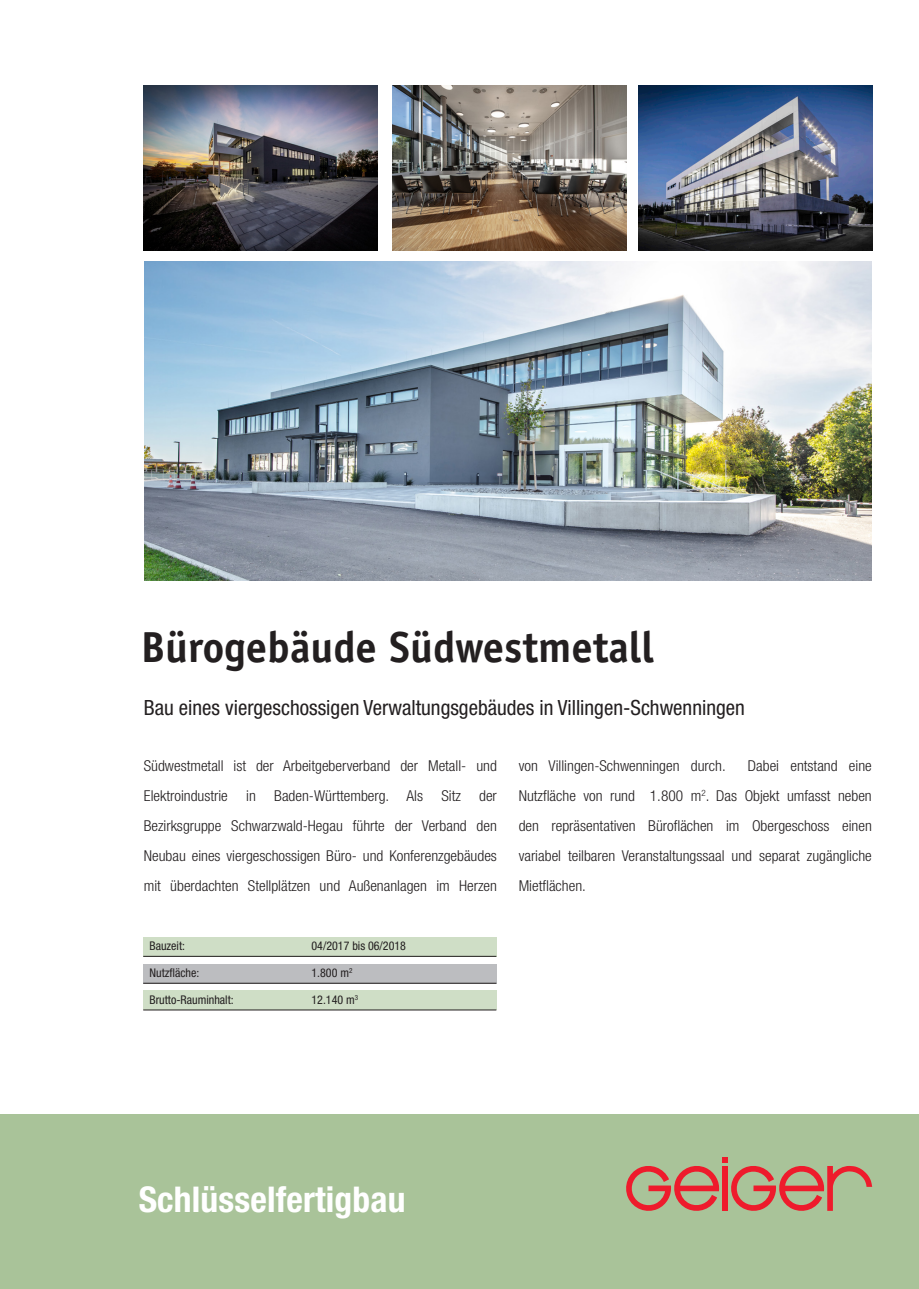
<style>
.page{position:relative;width:919px;height:1289px;background:#fff}
.page>*{position:absolute;margin:0;border:0;box-sizing:border-box;transform-origin:0 0}
.t1{font:700 43.5px "Officina Sans";color:#231f20}
.t2{font:700 condensed 35.55px "Helvetica Neue";letter-spacing:.005em;color:#fff}
.t3{font:condensed 21px "Helvetica Neue";color:#231f20}
.t4{font:300 condensed 15px/30px "Helvetica Neue";color:#231f20;text-align:justify}
.t5{font:condensed 12px "Helvetica Neue";color:#231f20}
</style>
<div class="page">
<img style="left:144px;top:85px;width:234px;height:166px">
<div style="left:0;top:1114px;width:918px;height:174px;background:#a9c399"></div>
<svg style="left:626px;top:1157px;width:246px;height:54px"></svg>
<img style="left:393px;top:85px;width:233px;height:165px">
<img style="left:638px;top:85px;width:234px;height:166px">
<div style="left:143px;top:990px;width:353px;height:20px;background:#cfdec6"></div>
<div style="left:143px;top:963px;width:353px;height:20px;background:#bcbdc0"></div>
<hr style="left:143px;top:982px;width:353px;height:1px;background:#231f20">
<div style="left:143px;top:936px;width:353px;height:20px;background:#cfdec6"></div>
<hr style="left:143px;top:955px;width:353px;height:1px;background:#231f20">
<hr style="left:143px;top:1009px;width:353px;height:1px;background:#231f20">
<img style="left:144px;top:261px;width:727px;height:319px">
<p class="t1" style="left:141px;top:619px;width:515px">Bürogebäude Südwestmetall</p>
<p class="t3" style="left:144px;top:695px;width:602px">Bau eines viergeschossigen Verwaltungsgebäudes in Villingen-Schwenningen</p>
<p class="t4" style="left:144px;top:750px;width:354px">Südwestmetall ist der Arbeitgeberverband der Metall- und Elektroindustrie in Baden-Württemberg. Als Sitz der Bezirksgruppe Schwarzwald-Hegau führte der Verband den Neubau eines viergeschossigen Büro- und Konferenzgebäudes mit überdachten Stellplätzen und Außenanlagen im Herzen</p>
<p class="t4" style="left:518px;top:750px;width:208px">von Villingen-Schwenningen durch.</p>
<p class="t4" style="left:518px;top:750px;width:354px;text-indent:229px">Dabei entstand eine Nutzfläche von rund 1.800 m<sup>2</sup>. Das Objekt umfasst neben den repräsentativen Büroflächen im Obergeschoss einen variabel teilbaren Veranstaltungssaal und separat zugängliche Mietflächen.</p>
<p class="t5" style="left:149px;top:938px;width:37px">Bauzeit:</p>
<p class="t5" style="left:311px;top:938px;width:96px">04/2017 bis 06/2018</p>
<p class="t5" style="left:149px;top:965px;width:51px">Nutzfläche:</p>
<p class="t5" style="left:311px;top:965px;width:42px">1.800 m<sup>2</sup></p>
<p class="t5" style="left:149px;top:992px;width:86px">Brutto-Rauminhalt:</p>
<p class="t5" style="left:311px;top:992px;width:48px">12.140 m<sup>3</sup></p>
<p class="t2" style="left:139px;top:1178px;width:268px">Schlüsselfertigbau</p>
</div>
